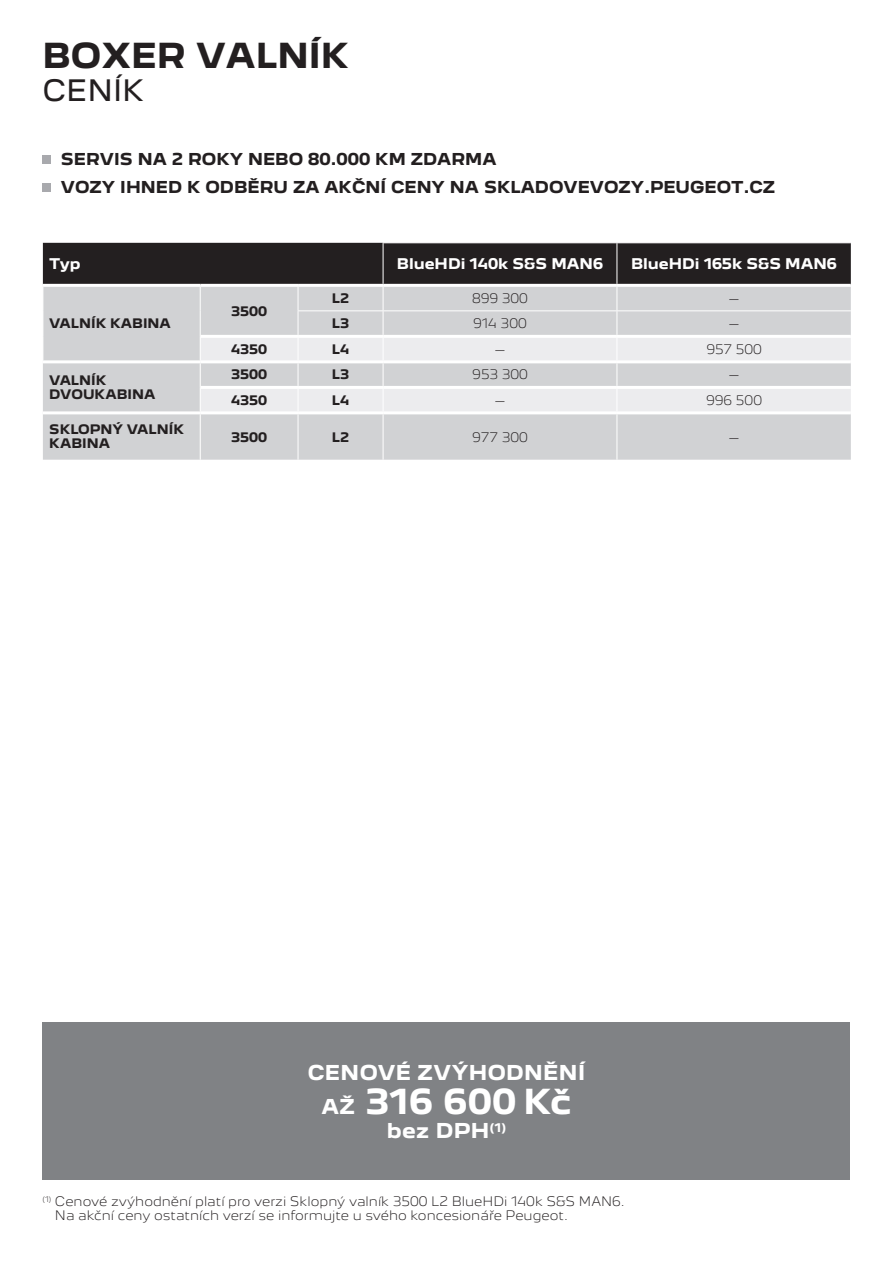
<style>
.page{position:relative;width:893px;height:1263px;background:#fff}
.page>*{position:absolute;margin:0;border:0;box-sizing:border-box;transform-origin:0 0}
.t1{font:700 31.5px "Peugeot New";color:#231f20}
.t2{font:700 31.5px "Peugeot New";letter-spacing:.02em;color:#fff}
.t3{font:27px "Peugeot New";color:#231f20}
.t4{font:700 18.75px "Peugeot New";letter-spacing:.02em;color:#fff}
.t5{font:700 15px/27.8px "Peugeot New";color:#231f20}
.t6{font:700 13.5px "Peugeot New";color:#fff}
.t7{font:300 12px/14.4px "Peugeot New";color:#231f20}
.t8{font:700 12px/14.4px "Peugeot New";color:#231f20}
.s1{font-size:18.75px}
</style>
<div class="page">
<div style="left:43px;top:414px;width:157px;height:46px;background:#d1d2d4"></div>
<div style="left:201px;top:414px;width:650px;height:46px;background:#d1d2d4"></div>
<hr style="left:298px;top:414px;width:1px;height:46px;background:#fff">
<hr style="left:383px;top:414px;width:1px;height:46px;background:#fff">
<hr style="left:617px;top:414px;width:1px;height:46px;background:#fff">
<svg style="left:43px;top:243px;width:808px;height:168px;background:#adacae"></svg>
<hr style="left:200px;top:284px;width:98px;height:3px;background:#fff">
<hr style="left:201px;top:335px;width:97px;height:3px;background:#fff">
<hr style="left:298px;top:284px;width:85px;height:3px;background:#fff">
<hr style="left:383px;top:284px;width:234px;height:3px;background:#fff">
<hr style="left:617px;top:284px;width:234px;height:3px;background:#fff">
<hr style="left:43px;top:360px;width:157px;height:3px;background:#fff">
<hr style="left:200px;top:360px;width:98px;height:3px;background:#fff">
<hr style="left:298px;top:360px;width:85px;height:3px;background:#fff">
<hr style="left:383px;top:360px;width:234px;height:3px;background:#fff">
<hr style="left:617px;top:360px;width:234px;height:3px;background:#fff">
<div style="left:43px;top:1023px;width:807px;height:157px;background:#808285"></div>
<div style="left:43px;top:155px;width:8px;height:9px;background:#a8a9ad"></div>
<div style="left:43px;top:183px;width:8px;height:8px;background:#a8a9ad"></div>
<h1 class="t1" style="left:43px;top:29px;width:58px">BOXER</h1>
<h1 class="t1" style="left:196px;top:29px;width:154px">VALN ÍK</h1>
<h2 class="t3" style="left:43px;top:68px;width:64px">ceník</h2>
<p class="t5" style="left:61px;top:144px;width:437px;text-indent:169px">Y NEBO 80.000 KM ZDARMA<br>VOZY IHN ED K ODBĚ</p>
<p class="t5" style="left:61px;top:144px;width:142px">SERVI S NA 2 ROK</p>
<p class="t5" style="left:260px;top:172px;width:172px">RU ZA AKČNÍ CENY</p>
<p class="t5" style="left:450px;top:172px;width:15px">NA</p>
<p class="t5" style="left:484px;top:172px;width:279px">SKLADOVEVOZY.PEUGEOT.CZ</p>
<p class="t6" style="left:49px;top:252px;width:33px">TYP</p>
<p class="t6" style="left:397px;top:252px;width:208px">BLUEHDI 140K S&amp;S MAN6</p>
<p class="t6" style="left:631px;top:252px;width:207px">BLUEHDI 165K S&amp;S MAN6</p>
<p class="t8" style="left:49px;top:315px;width:111px">VALN ÍK KABINA</p>
<p class="t8" style="left:231px;top:303px;width:38px">3500</p>
<p class="t8" style="left:332px;top:290px;width:19px">L2</p>
<p class="t7" style="left:472px;top:291px;width:57px">899 300</p>
<p class="t7" style="left:729px;top:291px;width:11px">–</p>
<p class="t8" style="left:332px;top:315px;width:19px">L3</p>
<p class="t7" style="left:473px;top:315px;width:55px">914 300</p>
<p class="t7" style="left:729px;top:315px;width:11px">–</p>
<p class="t8" style="left:231px;top:341px;width:37px">4350</p>
<p class="t8" style="left:332px;top:341px;width:19px">L4</p>
<p class="t7" style="left:495px;top:341px;width:11px">–</p>
<p class="t7" style="left:706px;top:341px;width:57px">957 500</p>
<p class="t8" style="left:49px;top:372px;width:95px">VALN ÍK<br>DVOUKABINA</p>
<p class="t8" style="left:231px;top:366px;width:38px">3500</p>
<p class="t8" style="left:332px;top:366px;width:19px">L3</p>
<p class="t7" style="left:472px;top:367px;width:57px">953 300</p>
<p class="t7" style="left:729px;top:367px;width:11px">–</p>
<p class="t8" style="left:231px;top:392px;width:37px">4350</p>
<p class="t8" style="left:332px;top:392px;width:19px">L4</p>
<p class="t7" style="left:495px;top:392px;width:11px">–</p>
<p class="t7" style="left:706px;top:392px;width:57px">996 500</p>
<p class="t8" style="left:49px;top:421px;width:136px">SKLOPNÝ VALN ÍK<br>KABI NA</p>
<p class="t8" style="left:231px;top:429px;width:38px">3500</p>
<p class="t8" style="left:332px;top:429px;width:19px">L2</p>
<p class="t7" style="left:472px;top:429px;width:57px">977 300</p>
<p class="t7" style="left:730px;top:429px;width:11px">–</p>
<h3 class="t4" style="left:308px;top:1057px;width:278px">CENOVÉ ZVÝHODNĚNÍ</h3>
<h1 class="t2" style="left:321px;top:1075px;width:252px"><span class="s1">AŽ</span> 316 600 KČ</h1>
<h3 class="t4" style="left:387px;top:1115px;width:121px">BEZ DPH<sup>(1)</sup></h3>
<p class="t7" style="left:55px;top:1193px;width:572px;text-indent:-12px"><sup>(1)</sup> Cenové zvýhodnění platí pro verzi Sklopný valník 3500 L2 BlueHDi 140k S&amp;S MAN6.<br>Na akční ceny ostatních verzí se informujte u svého koncesionáře Peugeot.</p>
</div>
